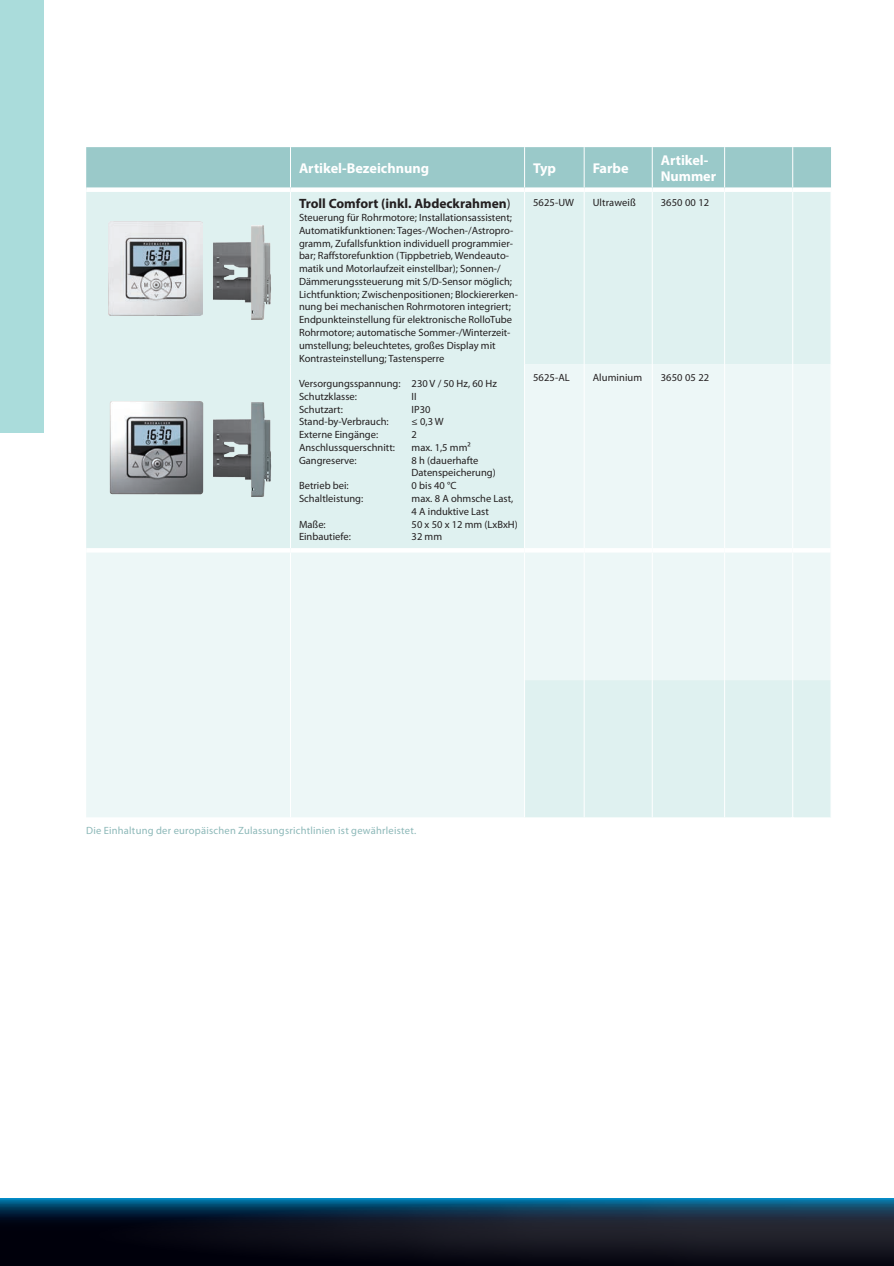
<style>
.page{position:relative;width:894px;height:1266px;background:#fff}
.page>*{position:absolute;margin:0;border:0;box-sizing:border-box;transform-origin:0 0}
.t1{font:700 14.25px/16.5px "Myriad Pro";color:#fff}
.t2{font:700 13.5px "Myriad Pro";color:#231f20}
.t3{font:10.5px/12.8px "Myriad Pro";color:#231f20}
.t4{font:10.5px "Myriad Pro";letter-spacing:.02em;color:#8cb8b8}
.s1{font-weight:400}
</style>
<div class="page">
<svg style="left:0;top:1198px;width:86px;height:67px;background:#001327"></svg>
<svg style="left:86px;top:1198px;width:807px;height:67px;background:#0f2234"></svg>
<div style="left:86px;top:147px;width:744px;height:40px;background:#9ac9c9"></div>
<div style="left:86px;top:192px;width:744px;height:172px;background:#dff1f0"></div>
<svg style="left:86px;top:364px;width:744px;height:453px;background:#e8f4f4"></svg>
<hr style="left:524px;top:147px;width:1px;height:40px;background:#fff">
<hr style="left:583px;top:147px;width:1px;height:40px;background:#fff">
<hr style="left:651px;top:147px;width:1px;height:40px;background:#fff">
<hr style="left:724px;top:147px;width:1px;height:40px;background:#fff">
<hr style="left:792px;top:147px;width:1px;height:40px;background:#fff">
<hr style="left:524px;top:192px;width:1px;height:172px;background:#fff">
<hr style="left:583px;top:192px;width:1px;height:172px;background:#fff">
<hr style="left:651px;top:192px;width:1px;height:172px;background:#fff">
<hr style="left:724px;top:192px;width:1px;height:172px;background:#fff">
<hr style="left:792px;top:192px;width:1px;height:172px;background:#fff">
<hr style="left:524px;top:364px;width:1px;height:184px;background:#fff">
<hr style="left:583px;top:364px;width:1px;height:184px;background:#fff">
<hr style="left:651px;top:364px;width:1px;height:184px;background:#fff">
<hr style="left:724px;top:364px;width:1px;height:184px;background:#fff">
<hr style="left:792px;top:364px;width:1px;height:184px;background:#fff">
<hr style="left:524px;top:552px;width:1px;height:128px;background:#fff">
<hr style="left:583px;top:552px;width:1px;height:128px;background:#fff">
<hr style="left:651px;top:552px;width:1px;height:128px;background:#fff">
<hr style="left:724px;top:552px;width:1px;height:128px;background:#fff">
<hr style="left:792px;top:552px;width:1px;height:128px;background:#fff">
<hr style="left:524px;top:680px;width:1px;height:137px;background:#fff">
<hr style="left:583px;top:680px;width:1px;height:137px;background:#fff">
<hr style="left:651px;top:680px;width:1px;height:137px;background:#fff">
<hr style="left:724px;top:680px;width:1px;height:137px;background:#fff">
<hr style="left:792px;top:680px;width:1px;height:137px;background:#fff">
<hr style="left:290px;top:548px;width:234px;height:4px;background:#fff">
<hr style="left:524px;top:548px;width:60px;height:4px;background:#fff">
<hr style="left:584px;top:548px;width:68px;height:4px;background:#fff">
<hr style="left:652px;top:548px;width:72px;height:4px;background:#fff">
<hr style="left:724px;top:548px;width:68px;height:4px;background:#fff">
<hr style="left:792px;top:548px;width:38px;height:4px;background:#fff">
<hr style="left:290px;top:147px;width:1px;height:40px;background:#fff">
<hr style="left:290px;top:192px;width:1px;height:172px;background:#fff">
<hr style="left:290px;top:364px;width:1px;height:184px;background:#fff">
<hr style="left:290px;top:552px;width:1px;height:128px;background:#fff">
<hr style="left:290px;top:680px;width:1px;height:137px;background:#fff">
<hr style="left:86px;top:548px;width:204px;height:4px;background:#fff">
<img style="left:108px;top:221px;width:95px;height:94px">
<img style="left:110px;top:400px;width:93px;height:94px">
<img style="left:212px;top:402px;width:60px;height:94px">
<img style="left:212px;top:225px;width:60px;height:95px">
<div style="left:0;top:0;width:44px;height:433px;background:#aadcdb"></div>
<h1 class="t1" style="left:299px;top:160px;width:132px">Artikel-Bezeichnung</h1>
<h1 class="t1" style="left:533px;top:160px;width:25px">Typ</h1>
<h1 class="t1" style="left:592px;top:160px;width:37px">Farbe</h1>
<h1 class="t1" style="left:660px;top:151px;width:57px">Artikel-<br>Nummer</h1>
<p class="t2" style="left:299px;top:195px;width:213px">Troll Comfort (inkl. Abdeckrahmen<span class="s1">)</span></p>
<p class="t3" style="left:299px;top:211px;width:220px">Steuerung für Rohrmotore; Installationsassistent; Automatikfunktionen: Tages-/Wochen-/Astropro&shy;gramm, Zufallsfunktion individuell programmier&shy;bar; Raffstorefunktion (Tippbetrieb, Wendeauto&shy;matik und Motorlaufzeit einstellbar); Sonnen-/ Dämmerungssteuerung mit S/D-Sensor möglich; Lichtfunktion; Zwischenpositionen; Blockiererken&shy;nung bei mechanischen Rohrmotoren integriert; Endpunkteinstellung für elektronische RolloTube Rohrmotore; automatische Sommer-/Winterzeit&shy;umstellung; beleuchtetes, großes Display mit Kontrasteinstellung; Tastensperre</p>
<p class="t3" style="left:299px;top:377px;width:199px">Versorgungsspannung: 230 V / 50 Hz, 60 Hz<br>Schutzklasse:</p>
<p class="t3" style="left:533px;top:196px;width:43px">5625-UW</p>
<p class="t3" style="left:592px;top:196px;width:45px">Ultraweiß</p>
<p class="t3" style="left:660px;top:196px;width:50px">3650 00 12</p>
<p class="t3" style="left:533px;top:370px;width:38px">5625-AL</p>
<p class="t3" style="left:592px;top:370px;width:51px">Aluminium</p>
<p class="t3" style="left:660px;top:370px;width:50px">3650 05 22</p>
<p class="t3" style="left:411px;top:389px;width:7px">II</p>
<p class="t3" style="left:299px;top:402px;width:45px">Schutzart:</p>
<p class="t3" style="left:411px;top:402px;width:20px">IP30</p>
<p class="t3" style="left:299px;top:415px;width:91px">Stand-by-Verbrauch:</p>
<p class="t3" style="left:411px;top:415px;width:34px">≤ 0,3 W</p>
<p class="t3" style="left:299px;top:428px;width:81px">Externe Eingänge:</p>
<p class="t3" style="left:411px;top:428px;width:7px">2</p>
<p class="t3" style="left:299px;top:441px;width:97px">Anschlussquerschnitt:</p>
<p class="t3" style="left:411px;top:441px;width:61px">max. 1,5 mm²</p>
<p class="t3" style="left:299px;top:453px;width:59px">Gangreserve:</p>
<p class="t3" style="left:411px;top:453px;width:86px">8 h (dauerhafte<br>Datenspeicherung)</p>
<p class="t3" style="left:299px;top:479px;width:51px">Betrieb bei:</p>
<p class="t3" style="left:411px;top:479px;width:46px">0 bis 40 °C</p>
<p class="t3" style="left:299px;top:492px;width:66px">Schaltleistung:</p>
<p class="t3" style="left:411px;top:492px;width:103px">max. 8 A ohmsche Last,<br>4 A induktive Last</p>
<p class="t3" style="left:299px;top:517px;width:28px">Maße:</p>
<p class="t3" style="left:411px;top:517px;width:108px">50 x 50 x 12 mm (LxBxH)</p>
<p class="t3" style="left:299px;top:530px;width:53px">Einbautiefe:</p>
<p class="t3" style="left:411px;top:530px;width:32px">32 mm</p>
<p class="t4" style="left:86px;top:823px;width:331px">Die Einhaltung der europäischen Zulassungsrichtlinien ist gewährleistet.</p>
</div>
